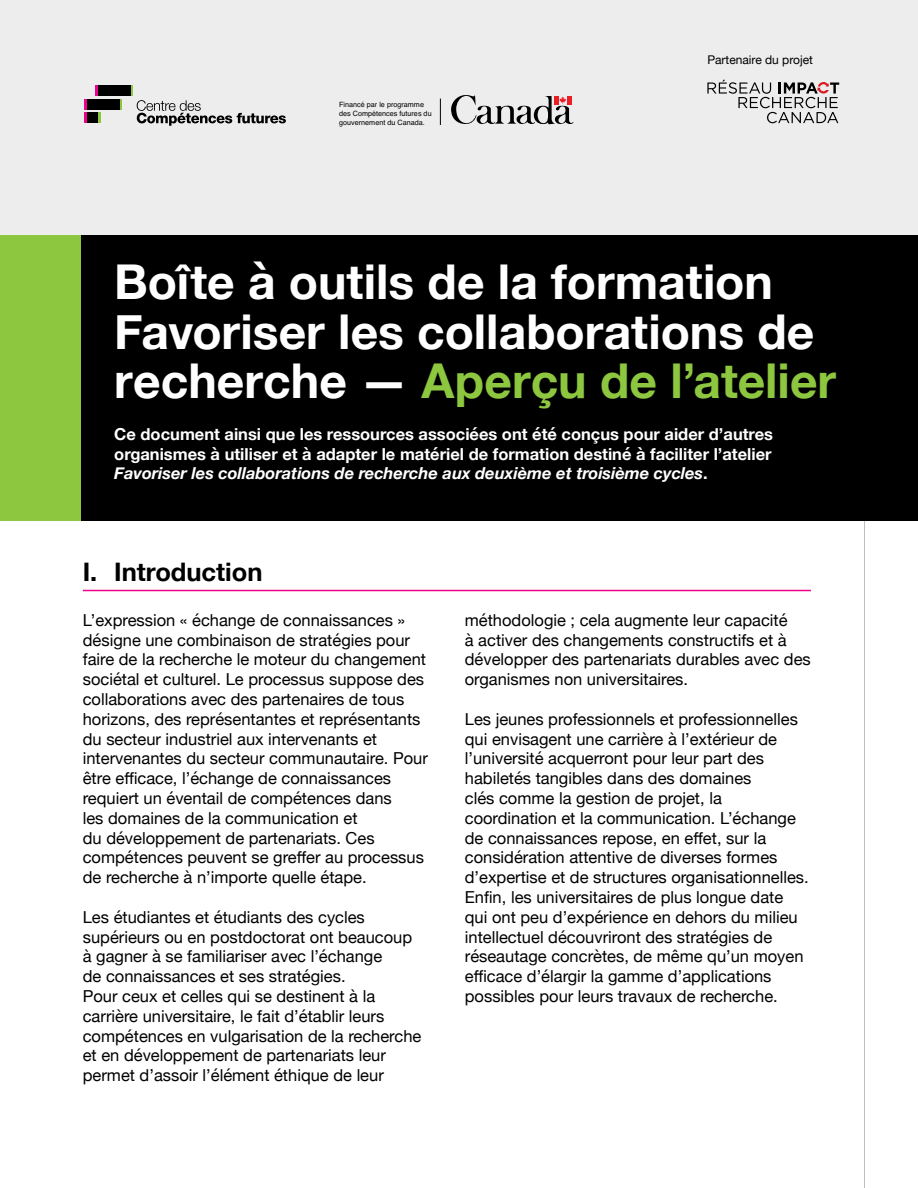
<style>
.page{position:relative;width:918px;height:1188px;background:#fff}
.page>*{position:absolute;margin:0;border:0;box-sizing:border-box;transform-origin:0 0}
.t1{font:700 48px/49.8px "Helvetica Neue";color:#fff}
.t2{font:700 25.5px "Helvetica Neue";color:#000}
.t3{font:16.5px/19.8px "Helvetica Neue";color:#000}
.t4{font:700 16.5px/19.8px "Helvetica Neue";color:#fff;text-align:justify}
.t5{font:12px "Helvetica Neue";color:#000}
.t6{font:7.2px/8.7px "Helvetica";color:#000}
.s1{color:#8dc63f}
.s2{font-style:italic}
</style>
<div class="page">
<hr style="left:864px;top:0;width:1px;height:1188px;background:#bcbec0">
<div style="left:0;top:0;width:918px;height:237px;background:#ededee"></div>
<div style="left:81px;top:236px;width:837px;height:285px;background:#000"></div>
<div style="left:0;top:236px;width:80px;height:285px;background:#8dc63f"></div>
<hr style="left:83px;top:590px;width:728px;height:1px;background:#ec008c">
<svg style="left:95px;top:85px;width:3px;height:11px"></svg>
<div style="left:98px;top:85px;width:32px;height:11px;background:#000"></div>
<svg style="left:120px;top:99px;width:2px;height:11px"></svg>
<div style="left:87px;top:99px;width:33px;height:11px;background:#000"></div>
<svg style="left:85px;top:99px;width:2px;height:24px"></svg>
<svg style="left:98px;top:112px;width:3px;height:11px"></svg>
<div style="left:87px;top:112px;width:11px;height:11px;background:#000"></div>
<svg style="left:130px;top:85px;width:156px;height:41px"></svg>
<svg style="left:451px;top:95px;width:122px;height:29px"></svg>
<svg style="left:440px;top:99px;width:1px;height:26px"></svg>
<svg style="left:707px;top:79px;width:132px;height:44px"></svg>
<p class="t6" style="left:339px;top:101px;width:94px">Financé par le programme des Compétences futures du gouvernement du Canada.</p>
<p class="t5" style="left:707px;top:51px;width:107px">Partenaire du projet</p>
<h1 class="t1" style="left:114px;top:258px;width:723px">Boîte à outils de la formation<br>Favoriser les collaborations de recherche — <span class="s1">Aperçu de l’atelier</span></h1>
<p class="t4" style="left:114px;top:424px;width:660px">Ce document ainsi que les ressources associées ont été conçus pour aider d’autres organismes à utiliser et à adapter le matériel de formation destiné à faciliter l’atelier <span class="s2">Favoriser les collaborations de recherche aux deuxième et troisième cycles</span>.</p>
<h2 class="t2" style="left:83px;top:552px;width:181px">I. Introduction</h2>
<p class="t3" style="left:83px;top:611px;width:347px">L’expression « échange de connaissances » désigne une combinaison de stratégies pour faire de la recherche le moteur du changement sociétal et culturel. Le processus suppose des collaborations avec des partenaires de tous horizons, des représentantes et représentants du secteur industriel aux intervenants et intervenantes du secteur communautaire. Pour être efficace, l’échange de connaissances requiert un éventail de compétences dans<br>les domaines de la communication et<br>du développement de partenariats. Ces compétences peuvent se greffer au processus de recherche à n’importe quelle étape.</p>
<p class="t3" style="left:83px;top:908px;width:340px">Les étudiantes et étudiants des cycles supérieurs ou en postdoctorat ont beaucoup à gagner à se familiariser avec l’échange<br>de connaissances et ses stratégies.<br>Pour ceux et celles qui se destinent à la carrière universitaire, le fait d’établir leurs compétences en vulgarisation de la recherche et en développement de partenariats leur permet d’assoir l’élément éthique de leur</p>
<p class="t3" style="left:465px;top:611px;width:347px">méthodologie ; cela augmente leur capacité<br>à activer des changements constructifs et à développer des partenariats durables avec des organismes non universitaires.</p>
<p class="t3" style="left:465px;top:710px;width:345px">Les jeunes professionnels et professionnelles qui envisagent une carrière à l’extérieur de l’université acquerront pour leur part des habiletés tangibles dans des domaines<br>clés comme la gestion de projet, la coordination et la communication. L’échange de connaissances repose, en effet, sur la considération attentive de diverses formes d’expertise et de structures organisationnelles.<br>Enfin, les universitaires de plus longue date qui ont peu d’expérience en dehors du milieu intellectuel découvriront des stratégies de réseautage concrètes, de même qu’un moyen efficace d’élargir la gamme d’applications possibles pour leurs travaux de recherche.</p>
</div>
